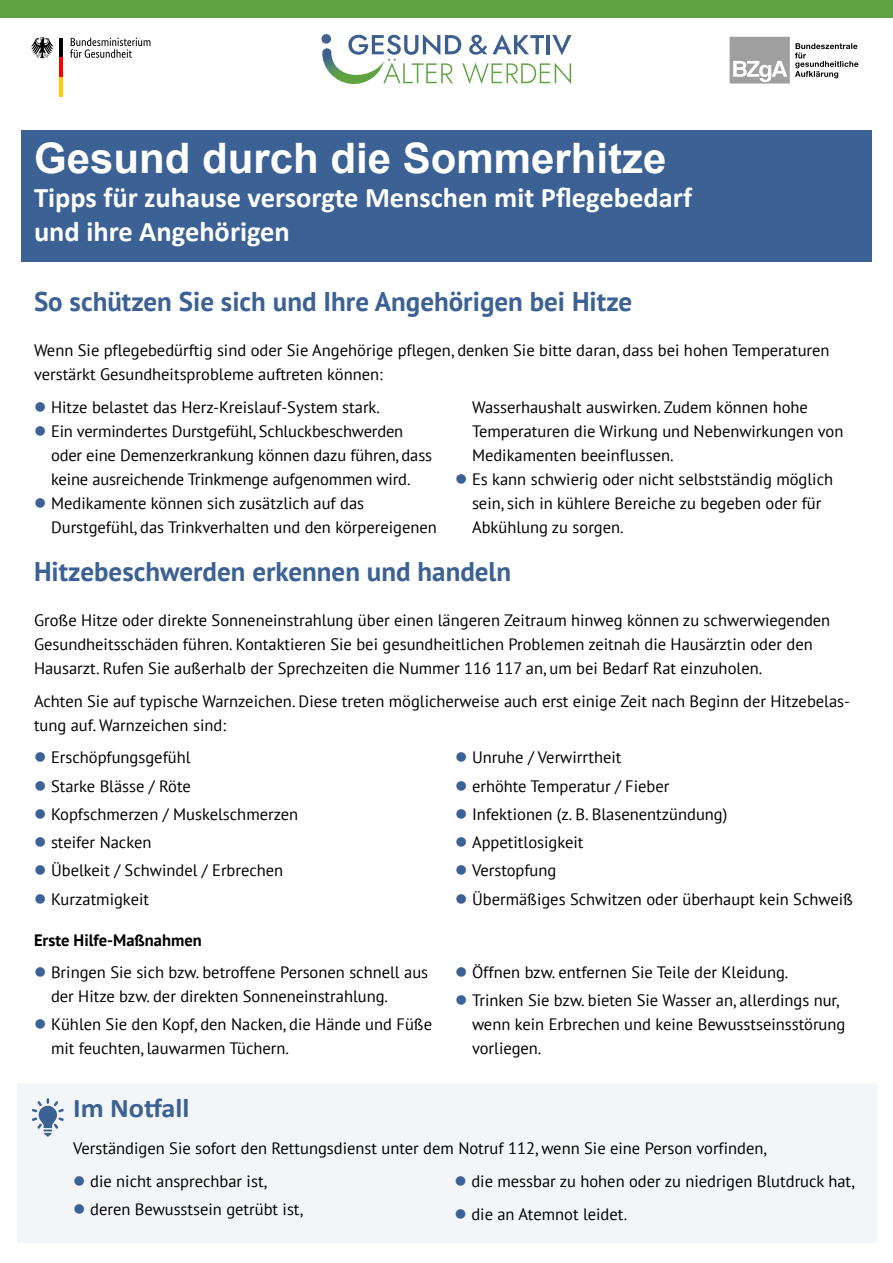
<style>
.page{position:relative;width:893px;height:1263px;background:#fff}
.page>*{position:absolute;margin:0;border:0;box-sizing:border-box;transform-origin:0 0}
.Überschrift_1_groß_blau{font:700 42px "Arial";color:#fff}
.Überschrift_1_groß_blau-2{font:700 28.5px/34.2px "Calibri";color:#fff}
.Überschrift_2_kasten{font:700 27px "PT Sans";color:#3c6195}
.Überschrift_2_kasten-2{font:700 27px "Calibri";color:#3b6095;scale:1.05 1}
.Bulletpoints_punkte_2spaltig{font:16.5px/24px "PT Sans";color:#000}
.einspaltiger_Fließtext{font:16.5px/24px "PT Sans";color:#000}
.Bulletpoints_punkte{font:16.5px "PT Sans";color:#000}
.Fließtext_Bold{font:700 16.5px "PT Sans";color:#000}
.s1{color:#3c6195}
</style>
<div class="page">
<div style="left:0;top:0;width:893px;height:17px;background:#5fa242"></div>
<svg style="left:729px;top:36px;width:130px;height:48px"></svg>
<svg style="left:730px;top:37px;width:128px;height:47px"></svg>
<svg style="left:321px;top:34px;width:250px;height:50px"></svg>
<svg style="left:31px;top:37px;width:23px;height:21px"></svg>
<hr style="left:60px;top:38px;width:3px;height:20px;background:#000">
<hr style="left:60px;top:58px;width:3px;height:19px;background:#f00">
<hr style="left:60px;top:77px;width:3px;height:20px;background:#fc0">
<svg style="left:70px;top:38px;width:80px;height:20px"></svg>
<div style="left:17px;top:1083px;width:860px;height:160px;background:#f3f6f9"></div>
<div style="left:21px;top:130px;width:851px;height:65px;background:#3c6195"></div>
<div style="left:21px;top:173px;width:851px;height:88px;background:#3c6195"></div>
<svg style="left:32px;top:1098px;width:32px;height:38px"></svg>
<h1 class="Überschrift_1_groß_blau" style="left:34px;top:131px;width:634px">Gesund durch die Sommerhitze</h1>
<h1 class="Überschrift_1_groß_blau-2" style="left:34px;top:181px;width:659px">Tipps für zuhause versorgte Menschen mit Pflegebedarf und ihre Angehörigen</h1>
<h2 class="Überschrift_2_kasten" style="left:34px;top:284px;width:600px">So schützen Sie sich und Ihre Angehörigen bei Hitze</h2>
<p class="einspaltiger_Fließtext" style="left:34px;top:338px;width:797px">Wenn Sie pflegebedürftig sind oder Sie Angehörige pflegen, denken Sie bitte daran, dass bei hohen Temperaturen verstärkt Gesundheitsprobleme auftreten können:</p>
<p class="Bulletpoints_punkte_2spaltig" style="left:34px;top:395px;width:348px"><span class="s1">●</span> Hitze belastet das Herz-Kreislauf-System stark.</p>
<p class="Bulletpoints_punkte_2spaltig" style="left:51px;top:419px;width:383px;text-indent:-17px"><span class="s1">●</span> Ein vermindertes Durstgefühl, Schluckbeschwerden oder eine Demenzerkrankung können dazu führen, dass keine ausreichende Trinkmenge aufgenommen wird.</p>
<p class="Bulletpoints_punkte_2spaltig" style="left:51px;top:491px;width:387px;text-indent:-17px"><span class="s1">●</span> Medikamente können sich zusätzlich auf das<br>Durstgefühl, das Trinkverhalten und den körpereigenen</p>
<p class="Bulletpoints_punkte_2spaltig" style="left:472px;top:395px;width:373px">Wasserhaushalt auswirken. Zudem können hohe<br>Temperaturen die Wirkung und Nebenwirkungen von<br>Medikamenten beeinflussen.</p>
<p class="Bulletpoints_punkte_2spaltig" style="left:472px;top:467px;width:363px;text-indent:-17px"><span class="s1">●</span> Es kann schwierig oder nicht selbstständig möglich sein, sich in kühlere Bereiche zu begeben oder für<br>Abkühlung zu sorgen.</p>
<h2 class="Überschrift_2_kasten" style="left:34px;top:554px;width:479px">Hitzebeschwerden erkennen und handeln</h2>
<p class="einspaltiger_Fließtext" style="left:34px;top:608px;width:798px">Große Hitze oder direkte Sonneneinstrahlung über einen längeren Zeitraum hinweg können zu schwerwiegenden<br>Gesundheitsschäden führen. Kontaktieren Sie bei gesundheitlichen Problemen zeitnah die Hausärztin oder den<br>Hausarzt. Rufen Sie außerhalb der Sprechzeiten die Nummer 116 117 an, um bei Bedarf Rat einzuholen.</p>
<p class="einspaltiger_Fließtext" style="left:34px;top:689px;width:818px">Achten Sie auf typische Warnzeichen. Diese treten möglicherweise auch erst einige Zeit nach Beginn der Hitzebelas&shy;tung auf. Warnzeichen sind:</p>
<p class="Bulletpoints_punkte_2spaltig" style="left:34px;top:745px;width:158px"><span class="s1">●</span> Erschöpfungsgefühl</p>
<p class="Bulletpoints_punkte_2spaltig" style="left:34px;top:773px;width:158px"><span class="s1">●</span> Starke Blässe / Röte</p>
<p class="Bulletpoints_punkte_2spaltig" style="left:34px;top:802px;width:266px"><span class="s1">●</span> Kopfschmerzen / Muskelschmerzen</p>
<p class="Bulletpoints_punkte_2spaltig" style="left:34px;top:830px;width:119px"><span class="s1">●</span> steifer Nacken</p>
<p class="Bulletpoints_punkte_2spaltig" style="left:34px;top:858px;width:251px"><span class="s1">●</span> Übelkeit / Schwindel / Erbrechen</p>
<p class="Bulletpoints_punkte_2spaltig" style="left:34px;top:886px;width:117px"><span class="s1">●</span> Kurzatmigkeit</p>
<p class="Bulletpoints_punkte_2spaltig" style="left:455px;top:745px;width:168px"><span class="s1">●</span> Unruhe / Verwirrtheit</p>
<p class="Bulletpoints_punkte_2spaltig" style="left:455px;top:773px;width:216px"><span class="s1">●</span> erhöhte Temperatur / Fieber</p>
<p class="Bulletpoints_punkte_2spaltig" style="left:455px;top:802px;width:274px"><span class="s1">●</span> Infektionen (z. B. Blasenentzündung)</p>
<p class="Bulletpoints_punkte_2spaltig" style="left:455px;top:830px;width:130px"><span class="s1">●</span> Appetitlosigkeit</p>
<p class="Bulletpoints_punkte_2spaltig" style="left:455px;top:858px;width:103px"><span class="s1">●</span> Verstopfung</p>
<p class="Bulletpoints_punkte_2spaltig" style="left:455px;top:886px;width:399px"><span class="s1">●</span> Übermäßiges Schwitzen oder überhaupt kein Schweiß</p>
<p class="Fließtext_Bold" style="left:34px;top:929px;width:169px">Erste Hilfe-Maßnahmen</p>
<p class="Bulletpoints_punkte_2spaltig" style="left:51px;top:960px;width:379px;text-indent:-17px"><span class="s1">●</span> Bringen Sie sich bzw. betroffene Personen schnell aus der Hitze bzw. der direkten Sonneneinstrahlung.</p>
<p class="Bulletpoints_punkte_2spaltig" style="left:51px;top:1012px;width:383px;text-indent:-17px"><span class="s1">●</span> Kühlen Sie den Kopf, den Nacken, die Hände und Füße mit feuchten, lauwarmen Tüchern.</p>
<p class="Bulletpoints_punkte_2spaltig" style="left:455px;top:960px;width:335px"><span class="s1">●</span> Öffnen bzw. entfernen Sie Teile der Kleidung.</p>
<p class="Bulletpoints_punkte_2spaltig" style="left:472px;top:988px;width:375px;text-indent:-17px"><span class="s1">●</span> Trinken Sie bzw. bieten Sie Wasser an, allerdings nur, wenn kein Erbrechen und keine Bewusstseinsstörung vorliegen.</p>
<h2 class="Überschrift_2_kasten-2" style="left:73px;top:1091px;width:112px">Im Notfall</h2>
<p class="einspaltiger_Fließtext" style="left:73px;top:1136px;width:695px">Verständigen Sie sofort den Rettungsdienst unter dem Notruf 112, wenn Sie eine Person vorfinden,</p>
<p class="Bulletpoints_punkte" style="left:73px;top:1171px;width:195px"><span class="s1">●</span> die nicht ansprechbar ist,</p>
<p class="Bulletpoints_punkte" style="left:73px;top:1199px;width:231px"><span class="s1">●</span> deren Bewusstsein getrübt ist,</p>
<p class="Bulletpoints_punkte" style="left:454px;top:1171px;width:402px"><span class="s1">●</span> die messbar zu hohen oder zu niedrigen Blutdruck hat,</p>
<p class="Bulletpoints_punkte_2spaltig" style="left:454px;top:1201px;width:174px"><span class="s1">●</span> die an Atemnot leidet.</p>
</div>
